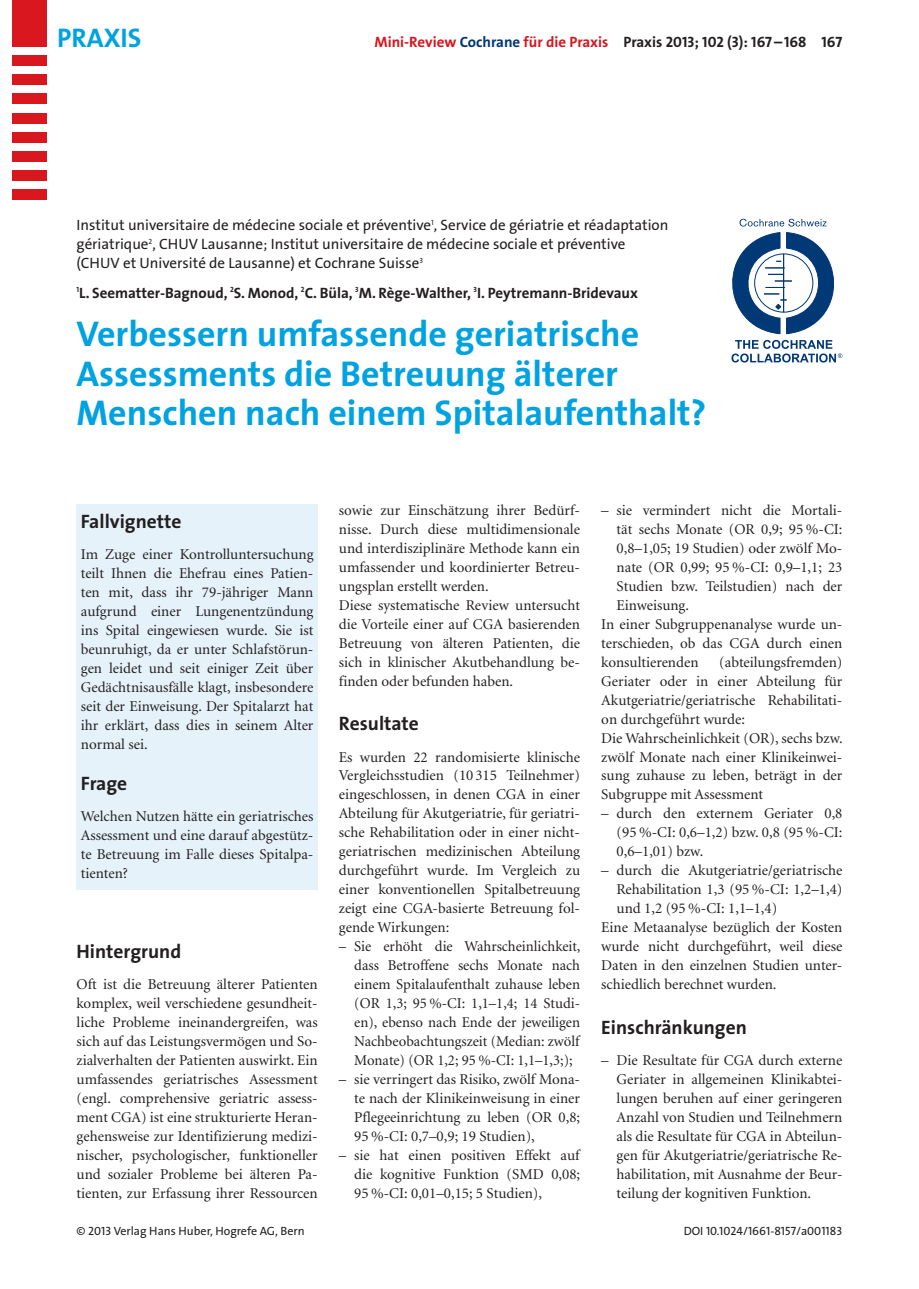
<style>
.page{position:relative;width:919px;height:1289px;background:#fff}
.page>*{position:absolute;margin:0;border:0;box-sizing:border-box;transform-origin:0 0}
.t1{font:700 36px/39.5px "The Sans";color:#00a2df}
.t2{font:700 27px "The Sans B W7";color:#00a2df}
.t3{font:700 19.5px "The Sans";color:#231f20}
.t4{font:15px/18.9px "Minion";color:#231f20;text-align:justify}
.t5{font:15px/19px "The Sans B W5 Plain";color:#231f20}
.t6{font:700 15px "The Sans";color:#231f20}
.t7{font:700 15px "The Sans B W7";color:#d7171f}
.t8{font:12px "The Sans B W5 Plain";color:#231f20}
.t9{font:12px "The Sans Caps";color:#231f20}
.s1{color:#013775}
.s2{color:#231f20}
.s3{font-family:"The Sans Bold Caps";font-weight:400;color:#231f20}
.s4{font-family:"The Sans Caps"}
.s5{font-family:"The Sans B W5 Plain"}
</style>
<div class="page">
<div style="left:13px;top:0;width:34px;height:47px;background:#d8171f"></div>
<div style="left:13px;top:55px;width:34px;height:11px;background:#d8171f"></div>
<div style="left:13px;top:74px;width:34px;height:11px;background:#d8171f"></div>
<div style="left:13px;top:94px;width:34px;height:10px;background:#d8171f"></div>
<div style="left:13px;top:113px;width:34px;height:10px;background:#d8171f"></div>
<div style="left:13px;top:132px;width:34px;height:10px;background:#d8171f"></div>
<div style="left:13px;top:151px;width:34px;height:11px;background:#d8171f"></div>
<div style="left:13px;top:170px;width:34px;height:11px;background:#d8171f"></div>
<div style="left:13px;top:189px;width:34px;height:11px;background:#d8171f"></div>
<svg style="left:732px;top:232px;width:103px;height:102px"></svg>
<svg style="left:731px;top:340px;width:111px;height:22px"></svg>
<svg style="left:739px;top:219px;width:87px;height:7px"></svg>
<div style="left:77px;top:504px;width:240px;height:386px;background:#e6f2fa"></div>
<p class="t2" style="left:57px;top:27px;width:86px">PRAXIS</p>
<p class="t7" style="left:374px;top:36px;width:469px">Mini-Review <span class="s1">Cochrane</span> für die Praxis <span class="s2">Praxis</span> <span class="s3">2013</span><span class="s2">;</span> <span class="s3">102 (3)</span><span class="s2">:</span> <span class="s3">167</span> <span class="s2">–</span> <span class="s3">168 167</span></p>
<p class="t5" style="left:77px;top:217px;width:593px">Institut universitaire de médecine sociale et préventive<sup>1</sup>, Service de gériatrie et réadaptation gériatrique<sup>2</sup>, CHUV Lausanne; Institut universitaire de médecine sociale et préventive (CHUV et Université de Lausanne) et Cochrane Suisse<sup>3</sup></p>
<p class="t6" style="left:77px;top:286px;width:563px"><sup>1</sup>L. Seematter-Bagnoud, <sup>2</sup>S. Monod, <sup>2</sup>C. Büla, <sup>3</sup>M. Rège-Walther, <sup>3</sup>I. Peytremann-Bridevaux</p>
<p class="t1" style="left:77px;top:318px;width:631px">Verbessern umfassende geriatrische<br>Assessments die Betreuung älterer<br>Menschen nach einem Spitalaufenthalt?</p>
<p class="t3" style="left:81px;top:513px;width:102px">Fallvignette</p>
<p class="t4" style="left:81px;top:546px;width:234px">Im Zuge einer Kontrolluntersuchung teilt Ihnen die Ehefrau eines Patien&shy;ten mit, dass ihr 79-jähriger Mann aufgrund einer Lungenentzündung ins Spital eingewiesen wurde. Sie ist beunruhigt, da er unter Schlafstörun&shy;gen leidet und seit einiger Zeit über Gedächtnisausfälle klagt, insbesondere seit der Einweisung. Der Spitalarzt hat ihr erklärt, dass dies in seinem Alter normal sei.</p>
<p class="t3" style="left:81px;top:775px;width:48px">Frage</p>
<p class="t4" style="left:81px;top:807px;width:234px">Welchen Nutzen hätte ein geriatrisches Assessment und eine darauf abgestütz&shy;te Betreuung im Falle dieses Spitalpa&shy;tienten?</p>
<p class="t3" style="left:77px;top:943px;width:106px">Hintergrund</p>
<p class="t4" style="left:77px;top:976px;width:243px">Oft ist die Betreuung älterer Patienten komplex, weil verschiedene gesundheit&shy;liche Probleme ineinandergreifen, was sich auf das Leistungsvermögen und So&shy;zialverhalten der Patienten auswirkt. Ein umfassendes geriatrisches Assessment (engl. comprehensive geriatric assess&shy;ment CGA) ist eine strukturierte Heran&shy;gehensweise zur Identifizierung medizi&shy;nischer, psychologischer, funktioneller und sozialer Probleme bei älteren Pa&shy;tienten, zur Erfassung ihrer Ressourcen</p>
<p class="t4" style="left:339px;top:501px;width:242px;text-align:left">sowie zur Einschätzung ihrer Bedürf&shy;nisse. Durch diese multidimensionale und interdisziplinäre Methode kann ein umfassender und koordinierter Betreu&shy;ungsplan erstellt werden.<br>Diese systematische Review untersucht die Vorteile einer auf CGA basierenden Betreuung von älteren Patienten, die sich in klinischer Akutbehandlung be&shy;finden oder befunden haben.</p>
<p class="t3" style="left:339px;top:715px;width:81px">Resultate</p>
<p class="t4" style="left:339px;top:748px;width:243px">Es wurden 22 randomisierte klinische Vergleichsstudien (10 315 Teilnehmer) eingeschlossen, in denen CGA in einer Abteilung für Akutgeriatrie, für geriatri&shy;sche Rehabilitation oder in einer nicht&shy;geriatrischen medizinischen Abteilung durchgeführt wurde. Im Vergleich zu einer konventionellen Spitalbetreuung zeigt eine CGA-basierte Betreuung fol&shy;gende Wirkungen:</p>
<p class="t4" style="left:354px;top:938px;width:228px;text-indent:-15px">– Sie erhöht die Wahrscheinlichkeit, dass Betroffene sechs Monate nach einem Spitalaufenthalt zuhause leben (OR 1,3; 95 %-CI: 1,1–1,4; 14 Studi&shy;en), ebenso nach Ende der jeweiligen Nachbeobachtungszeit (Median: zwölf Monate) (OR 1,2; 95 %-CI: 1,1–1,3;);</p>
<p class="t4" style="left:354px;top:1071px;width:227px;text-indent:-15px">– sie verringert das Risiko, zwölf Mona&shy;te nach der Klinikeinweisung in einer Pflegeeinrichtung zu leben (OR 0,8; 95 %-CI: 0,7–0,9; 19 Studien),</p>
<p class="t4" style="left:354px;top:1147px;width:227px;text-indent:-15px">– sie hat einen positiven Effekt auf die kognitive Funktion (SMD 0,08; 95 %-CI: 0,01–0,15; 5 Studien),</p>
<p class="t4" style="left:601px;top:501px;width:242px">– sie vermindert nicht die Mortali-</p>
<p class="t4" style="left:616px;top:520px;width:227px">tät sechs Monate (OR 0,9; 95 %-CI:</p>
<p class="t4" style="left:616px;top:539px;width:227px">0,8–1,05; 19 Studien) oder zwölf Mo-</p>
<p class="t4" style="left:616px;top:558px;width:227px">nate (OR 0,99; 95 %-CI: 0,9–1,1; 23</p>
<p class="t4" style="left:616px;top:577px;width:227px">Studien bzw. Teilstudien) nach der</p>
<p class="t4" style="left:616px;top:596px;width:74px">Einweisung.</p>
<p class="t4" style="left:601px;top:615px;width:242px">In einer Subgruppenanalyse wurde un-</p>
<p class="t4" style="left:601px;top:634px;width:242px">terschieden, ob das CGA durch einen</p>
<p class="t4" style="left:601px;top:653px;width:99px">konsultierenden</p>
<p class="t4" style="left:601px;top:653px;width:243px;text-align:left;text-indent:118px">(abteilungsfremden)<br>Geriater oder in einer Abteilung für Akutgeriatrie/geriatrische Rehabilitati&shy;on durchgeführt wurde:<br>Die Wahrscheinlichkeit (OR), sechs bzw. zwölf Monate nach einer Klinikeinwei&shy;sung zuhause zu leben, beträgt in der Subgruppe mit Assessment</p>
<p class="t4" style="left:616px;top:805px;width:227px;text-indent:-15px">– durch den externem Geriater 0,8 (95 %-CI: 0,6–1,2) bzw. 0,8 (95 %-CI:<br>0,6–1,01) bzw.</p>
<p class="t4" style="left:601px;top:862px;width:242px">– durch die Akutgeriatrie/geriatrische</p>
<p class="t4" style="left:616px;top:881px;width:227px">Rehabilitation 1,3 (95 %-CI: 1,2–1,4)</p>
<p class="t4" style="left:616px;top:900px;width:162px">und 1,2 (95 %-CI: 1,1–1,4)</p>
<p class="t4" style="left:601px;top:919px;width:242px">Eine Metaanalyse bezüglich der Kosten</p>
<p class="t4" style="left:601px;top:938px;width:242px">wurde nicht durchgeführt, weil diese</p>
<p class="t4" style="left:601px;top:957px;width:242px">Daten in den einzelnen Studien unter-</p>
<p class="t4" style="left:601px;top:976px;width:177px">schiedlich berechnet wurden.</p>
<p class="t3" style="left:601px;top:1019px;width:147px">Einschränkungen</p>
<p class="t4" style="left:616px;top:1052px;width:227px;text-indent:-15px">– Die Resultate für CGA durch externe Geriater in allgemeinen Klinikabtei&shy;lungen beruhen auf einer geringeren Anzahl von Studien und Teilnehmern als die Resultate für CGA in Abteilun&shy;gen für Akutgeriatrie/geriatrische Re&shy;habilitation, mit Ausnahme der Beur&shy;teilung der kognitiven Funktion.</p>
<p class="t8" style="left:77px;top:1226px;width:229px"><span class="s4">© 2013</span> Verlag Hans Huber, Hogrefe AG, Bern</p>
<p class="t9" style="left:683px;top:1223px;width:160px">DOI 10.1024/1661-8157/<span class="s5">a</span>001183</p>
</div>
